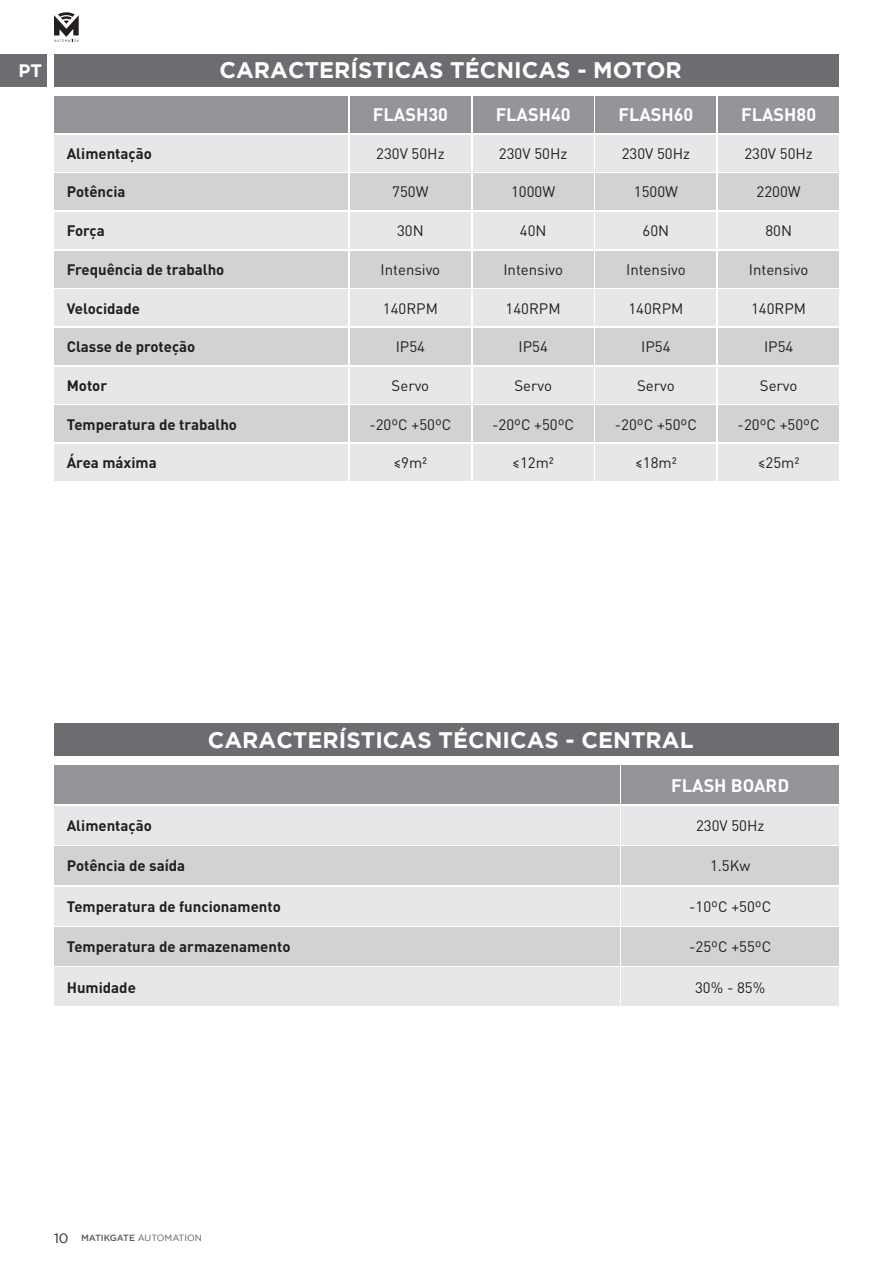
<style>
.page{position:relative;width:893px;height:1263px;background:#fff}
.page>*{position:absolute;margin:0;border:0;box-sizing:border-box;transform-origin:0 0}
.t1{font:700 22.5px "Gotham";color:#fff}
.t2{font:700 18px "DIN Pro";color:#fff}
.t3{font:700 18px "Gotham";color:#fff}
.t4{font:15px "DIN Pro";color:#231f20}
.t5{font:700 15px "DIN Pro";color:#231f20}
.t6{font:9px "Gotham";color:#57585a}
.s1{font-size:13.5px;color:#231f20}
.s2{font-weight:500}
</style>
<div class="page">
<svg style="left:54px;top:12px;width:25px;height:30px"></svg>
<div style="left:0;top:54px;width:46px;height:32px;background:#6c6d70"></div>
<div style="left:54px;top:173px;width:294px;height:37px;background:#d1d2d4"></div>
<div style="left:54px;top:846px;width:565px;height:39px;background:#d1d2d4"></div>
<div style="left:54px;top:251px;width:294px;height:36px;background:#d1d2d4"></div>
<div style="left:54px;top:927px;width:565px;height:39px;background:#d1d2d4"></div>
<div style="left:54px;top:212px;width:294px;height:37px;background:#e6e7e9"></div>
<div style="left:54px;top:887px;width:565px;height:38px;background:#e6e7e9"></div>
<div style="left:54px;top:328px;width:294px;height:37px;background:#d1d2d4"></div>
<div style="left:54px;top:406px;width:294px;height:36px;background:#d1d2d4"></div>
<div style="left:54px;top:290px;width:294px;height:36px;background:#e6e7e9"></div>
<div style="left:54px;top:968px;width:565px;height:38px;background:#e6e7e9"></div>
<div style="left:54px;top:367px;width:294px;height:37px;background:#e6e7e9"></div>
<div style="left:54px;top:444px;width:294px;height:37px;background:#e6e7e9"></div>
<div style="left:54px;top:135px;width:294px;height:36px;background:#e6e7e9"></div>
<div style="left:54px;top:806px;width:565px;height:38px;background:#e6e7e9"></div>
<div style="left:350px;top:96px;width:121px;height:37px;background:#939598"></div>
<div style="left:596px;top:96px;width:120px;height:37px;background:#939598"></div>
<div style="left:621px;top:766px;width:218px;height:38px;background:#939598"></div>
<div style="left:54px;top:96px;width:294px;height:37px;background:#939598"></div>
<div style="left:54px;top:766px;width:565px;height:38px;background:#939598"></div>
<div style="left:350px;top:135px;width:121px;height:36px;background:#e6e7e9"></div>
<div style="left:596px;top:135px;width:120px;height:36px;background:#e6e7e9"></div>
<div style="left:621px;top:806px;width:218px;height:38px;background:#e6e7e9"></div>
<div style="left:350px;top:173px;width:121px;height:37px;background:#d1d2d4"></div>
<div style="left:596px;top:173px;width:120px;height:37px;background:#d1d2d4"></div>
<div style="left:621px;top:846px;width:218px;height:39px;background:#d1d2d4"></div>
<div style="left:350px;top:212px;width:121px;height:37px;background:#e6e7e9"></div>
<div style="left:596px;top:212px;width:120px;height:37px;background:#e6e7e9"></div>
<div style="left:621px;top:887px;width:218px;height:38px;background:#e6e7e9"></div>
<div style="left:350px;top:251px;width:121px;height:36px;background:#d1d2d4"></div>
<div style="left:596px;top:251px;width:120px;height:36px;background:#d1d2d4"></div>
<div style="left:621px;top:927px;width:218px;height:39px;background:#d1d2d4"></div>
<div style="left:350px;top:290px;width:121px;height:36px;background:#e6e7e9"></div>
<div style="left:596px;top:290px;width:120px;height:36px;background:#e6e7e9"></div>
<div style="left:621px;top:968px;width:218px;height:38px;background:#e6e7e9"></div>
<div style="left:350px;top:328px;width:121px;height:37px;background:#d1d2d4"></div>
<div style="left:596px;top:328px;width:120px;height:37px;background:#d1d2d4"></div>
<div style="left:350px;top:406px;width:121px;height:36px;background:#d1d2d4"></div>
<div style="left:596px;top:406px;width:120px;height:36px;background:#d1d2d4"></div>
<div style="left:350px;top:367px;width:121px;height:37px;background:#e6e7e9"></div>
<div style="left:350px;top:444px;width:121px;height:37px;background:#e6e7e9"></div>
<div style="left:596px;top:367px;width:120px;height:37px;background:#e6e7e9"></div>
<div style="left:596px;top:444px;width:120px;height:37px;background:#e6e7e9"></div>
<div style="left:473px;top:96px;width:120px;height:37px;background:#939598"></div>
<div style="left:718px;top:96px;width:121px;height:37px;background:#939598"></div>
<div style="left:473px;top:135px;width:120px;height:36px;background:#e6e7e9"></div>
<div style="left:718px;top:135px;width:121px;height:36px;background:#e6e7e9"></div>
<div style="left:473px;top:173px;width:120px;height:37px;background:#d1d2d4"></div>
<div style="left:718px;top:173px;width:121px;height:37px;background:#d1d2d4"></div>
<div style="left:473px;top:212px;width:120px;height:37px;background:#e6e7e9"></div>
<div style="left:718px;top:212px;width:121px;height:37px;background:#e6e7e9"></div>
<div style="left:473px;top:251px;width:120px;height:36px;background:#d1d2d4"></div>
<div style="left:718px;top:251px;width:121px;height:36px;background:#d1d2d4"></div>
<div style="left:473px;top:290px;width:120px;height:36px;background:#e6e7e9"></div>
<div style="left:718px;top:290px;width:121px;height:36px;background:#e6e7e9"></div>
<div style="left:473px;top:328px;width:120px;height:37px;background:#d1d2d4"></div>
<div style="left:718px;top:328px;width:121px;height:37px;background:#d1d2d4"></div>
<div style="left:473px;top:406px;width:120px;height:36px;background:#d1d2d4"></div>
<div style="left:718px;top:406px;width:121px;height:36px;background:#d1d2d4"></div>
<div style="left:473px;top:367px;width:120px;height:37px;background:#e6e7e9"></div>
<div style="left:473px;top:444px;width:120px;height:37px;background:#e6e7e9"></div>
<div style="left:718px;top:367px;width:121px;height:37px;background:#e6e7e9"></div>
<div style="left:718px;top:444px;width:121px;height:37px;background:#e6e7e9"></div>
<div style="left:54px;top:54px;width:785px;height:32px;background:#6c6d70"></div>
<div style="left:54px;top:724px;width:785px;height:32px;background:#6c6d70"></div>
<p class="t3" style="left:18px;top:60px;width:25px">PT</p>
<p class="t1" style="left:220px;top:57px;width:464px">CARACTERÍSTICAS TÉCNICAS - MOTOR</p>
<p class="t5" style="left:67px;top:143px;width:87px">Alimentação</p>
<p class="t5" style="left:67px;top:182px;width:60px">Potência</p>
<p class="t5" style="left:67px;top:221px;width:40px">Força</p>
<p class="t5" style="left:67px;top:259px;width:159px">Frequência de trabalho</p>
<p class="t5" style="left:67px;top:298px;width:75px">Velocidade</p>
<p class="t5" style="left:67px;top:337px;width:130px">Classe de proteção</p>
<p class="t2" style="left:373px;top:102px;width:76px">FLASH30</p>
<p class="t2" style="left:618px;top:102px;width:76px">FLASH60</p>
<p class="t2" style="left:496px;top:102px;width:76px">FLASH40</p>
<p class="t2" style="left:741px;top:102px;width:76px">FLASH80</p>
<p class="t4" style="left:499px;top:143px;width:70px">230V 50Hz</p>
<p class="t4" style="left:744px;top:143px;width:70px">230V 50Hz</p>
<p class="t4" style="left:511px;top:182px;width:46px">1000W</p>
<p class="t4" style="left:757px;top:182px;width:46px">2200W</p>
<p class="t4" style="left:520px;top:221px;width:28px">40N</p>
<p class="t4" style="left:765px;top:221px;width:28px">80N</p>
<p class="t4" style="left:503px;top:259px;width:61px">Intensivo</p>
<p class="t4" style="left:749px;top:259px;width:61px">Intensivo</p>
<p class="t4" style="left:506px;top:298px;width:57px">140RPM</p>
<p class="t4" style="left:751px;top:298px;width:57px">140RPM</p>
<p class="t4" style="left:518px;top:337px;width:31px">IP54</p>
<p class="t4" style="left:764px;top:337px;width:31px">IP54</p>
<p class="t4" style="left:376px;top:143px;width:70px">230V 50Hz</p>
<p class="t4" style="left:622px;top:143px;width:70px">230V 50Hz</p>
<p class="t4" style="left:392px;top:182px;width:38px">750W</p>
<p class="t4" style="left:634px;top:182px;width:46px">1500W</p>
<p class="t4" style="left:397px;top:221px;width:28px">30N</p>
<p class="t4" style="left:643px;top:221px;width:28px">60N</p>
<p class="t4" style="left:381px;top:259px;width:61px">Intensivo</p>
<p class="t4" style="left:626px;top:259px;width:61px">Intensivo</p>
<p class="t4" style="left:383px;top:298px;width:57px">140RPM</p>
<p class="t4" style="left:628px;top:298px;width:57px">140RPM</p>
<p class="t4" style="left:396px;top:337px;width:31px">IP54</p>
<p class="t4" style="left:641px;top:337px;width:31px">IP54</p>
<p class="t5" style="left:67px;top:375px;width:42px">Motor</p>
<p class="t4" style="left:392px;top:375px;width:39px">Servo</p>
<p class="t4" style="left:514px;top:375px;width:39px">Servo</p>
<p class="t4" style="left:637px;top:375px;width:39px">Servo</p>
<p class="t4" style="left:760px;top:375px;width:39px">Servo</p>
<p class="t5" style="left:67px;top:414px;width:172px">Temperatura de trabalho</p>
<p class="t4" style="left:369px;top:414px;width:84px">-20ºC +50ºC</p>
<p class="t4" style="left:615px;top:414px;width:84px">-20ºC +50ºC</p>
<p class="t4" style="left:492px;top:414px;width:84px">-20ºC +50ºC</p>
<p class="t4" style="left:738px;top:414px;width:84px">-20ºC +50ºC</p>
<p class="t5" style="left:67px;top:453px;width:91px">Área máxima</p>
<p class="t4" style="left:393px;top:453px;width:35px">≤9m²</p>
<p class="t4" style="left:512px;top:453px;width:43px">≤12m²</p>
<p class="t4" style="left:635px;top:453px;width:43px">≤18m²</p>
<p class="t4" style="left:758px;top:453px;width:43px">≤25m²</p>
<p class="t1" style="left:208px;top:727px;width:487px">CARACTERÍSTICAS TÉCNICAS - CENTRAL</p>
<p class="t2" style="left:671px;top:773px;width:119px">FLASH BOARD</p>
<p class="t5" style="left:67px;top:815px;width:87px">Alimentação</p>
<p class="t4" style="left:696px;top:815px;width:70px">230V 50Hz</p>
<p class="t5" style="left:67px;top:856px;width:120px">Potência de saída</p>
<p class="t4" style="left:710px;top:856px;width:42px">1.5Kw</p>
<p class="t5" style="left:67px;top:896px;width:216px">Temperatura de funcionamento</p>
<p class="t4" style="left:689px;top:896px;width:84px">-10ºC +50ºC</p>
<p class="t5" style="left:67px;top:936px;width:225px">Temperatura de armazenamento</p>
<p class="t4" style="left:689px;top:936px;width:84px">-25ºC +55ºC</p>
<p class="t5" style="left:67px;top:977px;width:71px">Humidade</p>
<p class="t4" style="left:695px;top:977px;width:72px">30% - 85%</p>
<p class="t6" style="left:54px;top:1233px;width:149px"><span class="s1">10</span> <span class="s2">MATIKGATE</span> AUTOMATION</p>
</div>
